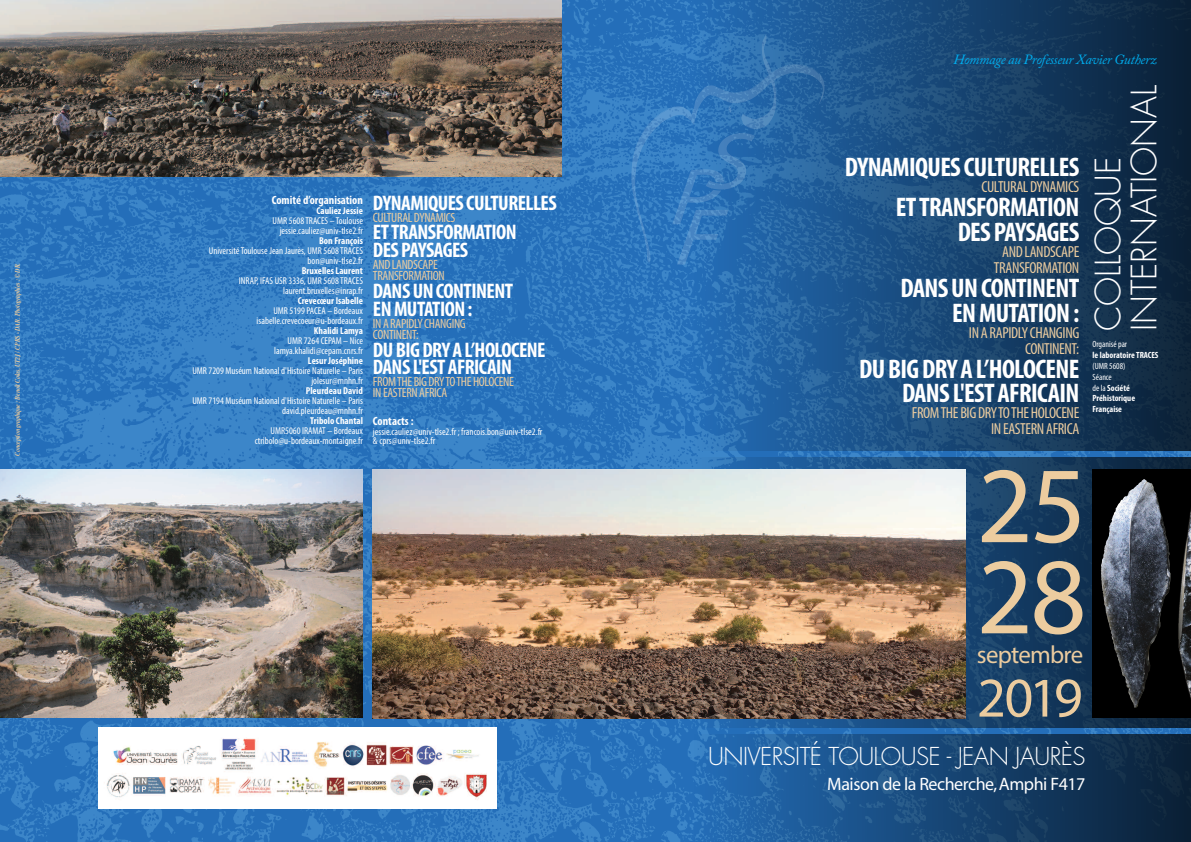
<style>
.page{position:relative;width:1191px;height:842px;background:#fff}
.page>*{position:absolute;margin:0;border:0;box-sizing:border-box;transform-origin:0 0}
.t1{font:109.4px/91.1px "Myriad Pro";color:#eccc9f}
.t2{font:56.3px "Myriad Pro";color:#eccc9f}
.t3{font:300 34.1px/35.8px "Futura";color:#fff}
.t4{font:700 condensed 27px/25px "Myriad Pro";letter-spacing:-.025em;color:#fff;text-align:right}
.t5{font:24.9px "Myriad Pro";letter-spacing:-.03em;color:#eccc9f}
.t6{font:300 24px "Futura";letter-spacing:-.025em;color:#fff}
.t7{font:700 condensed 21.2px/18.2px "Myriad Pro";letter-spacing:-.025em;color:#fff}
.t8{font:18px "Myriad";letter-spacing:-.025em;color:#fff}
.t9{font:condensed 16px/16px "Myriad Pro";letter-spacing:-.025em;color:#eccc9f;text-align:right}
.t10{font:italic 14px "Adobe Caslon Pro";letter-spacing:-.025em;color:#00aeef}
.t11{font:condensed 13.5px/11.5px "Myriad Pro";letter-spacing:-.025em;color:#eccc9f}
.t12{font:700 condensed 12px "Myriad Pro";color:#fff}
.t13{font:condensed 10px/10px "Myriad Pro";color:#fff;text-align:right}
.t14{font:700 condensed 10px "Myriad Pro";color:#fff}
.t15{font:700 condensed 9px/10.8px "Myriad Pro";color:#fff}
.t16{font:condensed 9px "Myriad Pro";color:#fff}
.t17{font:italic 700 7px "Times";letter-spacing:-.025em;color:#eccc9f;scale:.85 1}
.s1{font-weight:400}
</style>
<div class="page">
<div style="left:0;top:0;width:1191px;height:842px;background:#00aeef;opacity:.25"></div>
<svg style="left:692px;top:735px;width:499px;height:107px;background:#194877"></svg>
<div style="left:692px;top:0;width:499px;height:451px;background:linear-gradient(to right,#2b74bd,#0c2136)"></div>
<div style="left:692px;top:457px;width:499px;height:271px;background:linear-gradient(to right,#2a73bc,#0c2136)"></div>
<img style="left:373px;top:469px;width:592px;height:249px">
<svg style="left:1092px;top:469px;width:99px;height:249px;background:#282a2e"></svg>
<img style="left:1144px;top:479px;width:27px;height:190px">
<img style="left:0;top:469px;width:363px;height:249px">
<img style="left:0;top:0;width:561px;height:177px">
<div style="left:98px;top:727px;width:398px;height:81px;background:#fff"></div>
<img style="left:106px;top:738px;width:381px;height:62px">
<img style="left:618px;top:19px;width:245px;height:252px">
<p class="t17" style="left:13px;top:456px;width:228px;rotate:-90deg">Conception graphique : Benoît Colas, UT2J / CPRS - DAR. Photographies : © DR.</p>
<p class="t12" style="left:272px;top:196px;width:93px">Comité d’organisation</p>
<p class="t14" style="left:316px;top:207px;width:48px">Cauliez Jessie</p>
<p class="t13" style="left:273px;top:217px;width:92px">UMR 5608TRACES –Toulouse jessie.cauliez@univ-tlse2.fr</p>
<p class="t14" style="left:319px;top:237px;width:45px">Bon François</p>
<p class="t13" style="left:209px;top:247px;width:156px">UniversitéToulouse Jean Jaurès, UMR 5608TRACES bon@univ-tlse2.fr</p>
<p class="t14" style="left:302px;top:267px;width:63px">Bruxelles Laurent</p>
<p class="t13" style="left:239px;top:277px;width:126px">INRAP, IFAS USR 3336, UMR 5608TRACES laurent.bruxelles@inrap.fr</p>
<p class="t14" style="left:298px;top:297px;width:67px">Crevecœur Isabelle</p>
<p class="t13" style="left:257px;top:307px;width:108px">UMR 5199 PACEA – Bordeaux isabelle.crevecoeur@u-bordeaux.fr</p>
<p class="t14" style="left:314px;top:327px;width:51px">Khalidi Lamya</p>
<p class="t13" style="left:274px;top:337px;width:90px">UMR 7264 CEPAM – Nice lamya.khalidi@cepam.cnrs.fr</p>
<p class="t14" style="left:308px;top:357px;width:56px">Lesur Joséphine</p>
<p class="t13" style="left:192px;top:367px;width:172px">UMR 7209 Muséum National d'Histoire Naturelle – Paris jolesur@mnhn.fr</p>
<p class="t14" style="left:306px;top:387px;width:59px">Pleurdeau David</p>
<p class="t13" style="left:192px;top:397px;width:172px">UMR 7194 Muséum National d'Histoire Naturelle – Paris david.pleurdeau@mnhn.fr</p>
<p class="t14" style="left:310px;top:417px;width:54px">Tribolo Chantal</p>
<p class="t13" style="left:255px;top:427px;width:110px">UMR5060 IRAMAT – Bordeaux ctribolo@u-bordeaux-montaigne.fr</p>
<h3 class="t7" style="left:373px;top:196px;width:185px">DYNAMIQUESCULTURELLES</h3>
<h3 class="t11" style="left:373px;top:213px;width:84px">CULTURALDYNAMICS</h3>
<h3 class="t7" style="left:373px;top:225px;width:145px">ETTRANSFORMATION<br>DESPAYSAGES</h3>
<h3 class="t11" style="left:373px;top:260px;width:73px">ANDLANDSCAPE<br>TRANSFORMATION</h3>
<h3 class="t7" style="left:373px;top:283px;width:142px">DANSUNCONTINENT<br>ENMUTATION:</h3>
<h3 class="t11" style="left:373px;top:318px;width:94px">INARAPIDLYCHANGING<br>CONTINENT:</h3>
<h3 class="t7" style="left:373px;top:343px;width:174px;line-height:17.4px">DUBIGDRYAL’HOLOCENE<br>DANSL'ESTAFRICAIN</h3>
<h3 class="t11" style="left:373px;top:376px;width:142px">FROMTHEBIGDRYTOTHEHOLOCENE<br>INEASTERNAFRICA</h3>
<p class="t12" style="left:373px;top:417px;width:42px">Contacts :</p>
<p class="t13" style="left:373px;top:427px;width:171px;line-height:9.6px;text-align:left">jessie.cauliez@univ-tlse2.fr ; francois.bon@univ-tlse2.fr &amp; cprs@univ-tlse2.fr</p>
<h3 class="t10" style="left:953px;top:55px;width:205px">Hommage au Professeur Xavier Gutherz</h3>
<h3 class="t4" style="left:845px;top:157px;width:236px">DYNAMIQUESCULTURELLES</h3>
<h3 class="t9" style="left:981px;top:180px;width:99px">CULTURALDYNAMICS</h3>
<h3 class="t4" style="left:896px;top:197px;width:185px">ETTRANSFORMATION<br>DESPAYSAGES</h3>
<h3 class="t9" style="left:994px;top:245px;width:87px;text-align:center">ANDLANDSCAPE<br>TRANSFORMATION</h3>
<h3 class="t4" style="left:900px;top:278px;width:180px">DANSUNCONTINENT<br>ENMUTATION:</h3>
<h3 class="t9" style="left:969px;top:326px;width:112px">INARAPIDLYCHANGING<br>CONTINENT:</h3>
<h3 class="t4" style="left:859px;top:359px;width:222px;line-height:24px">DUBIGDRYAL’HOLOCENE<br>DANSL'ESTAFRICAIN</h3>
<h3 class="t9" style="left:912px;top:406px;width:169px">FROMTHEBIGDRYTOTHEHOLOCENE<br>INEASTERNAFRICA</h3>
<h3 class="t3" style="left:1093px;top:331px;width:248px;rotate:-90deg">COLLOQUE<br>INTERNATIONAL</h3>
<p class="t16" style="left:1092px;top:341px;width:36px">Organisé par</p>
<p class="t15" style="left:1092px;top:351px;width:68px">le laboratoireTRACES</p>
<p class="t15" style="left:1092px;top:361px;width:44px"><span class="s1">(UMR 5608)<br>Séance<br>de la</span> Société<br>Préhistorique<br>Française</p>
<h1 class="t1" style="left:977px;top:469px;width:111px">25<br>28</h1>
<h3 class="t5" style="left:977px;top:645px;width:108px">septembre</h3>
<h2 class="t2" style="left:977px;top:677px;width:107px">2019</h2>
<h3 class="t6" style="left:708px;top:745px;width:379px">UNIVERSITÉ TOULOUSE - JEAN JAURÈS</h3>
<h3 class="t8" style="left:827px;top:777px;width:260px">Maison de la Recherche,Amphi F417</h3>
</div>
